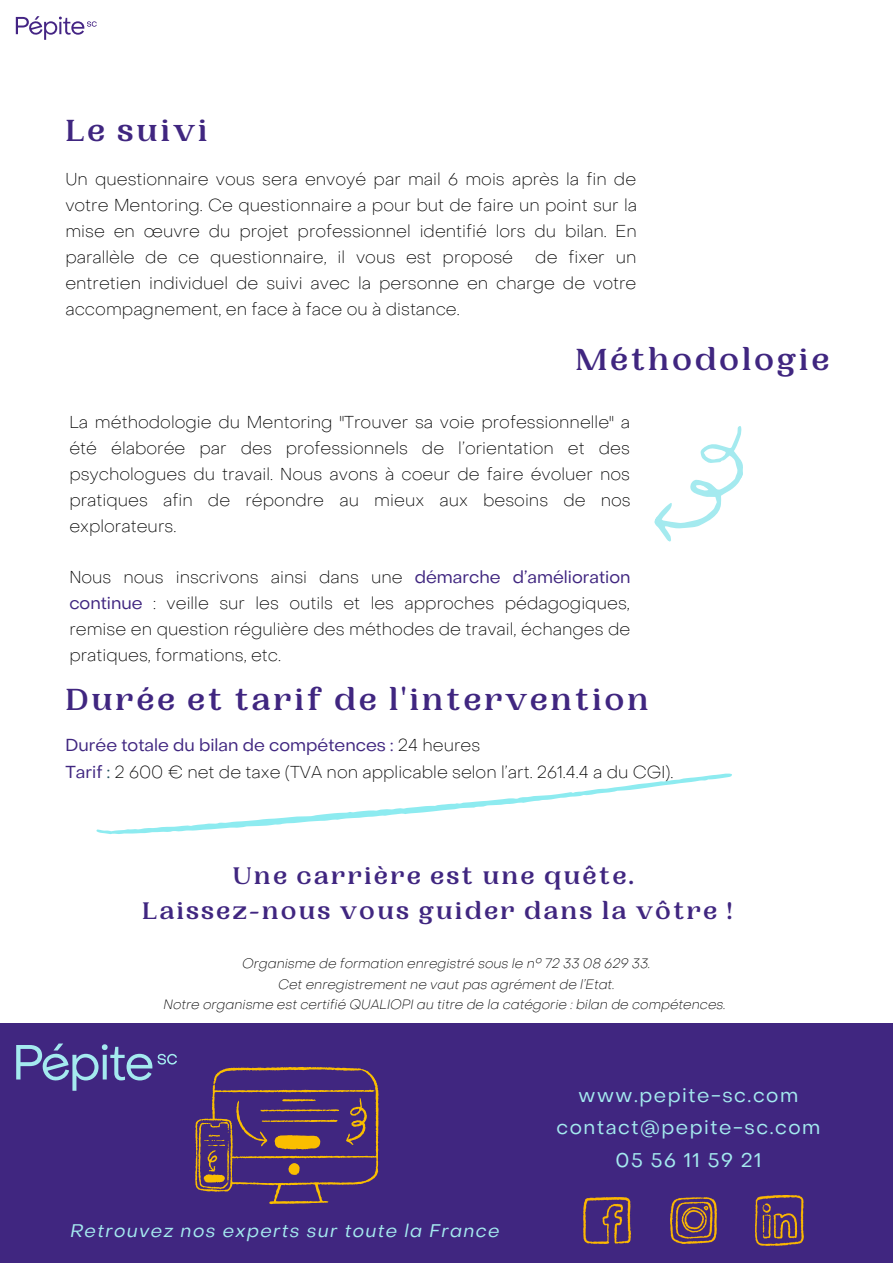
<style>
.page{position:relative;width:893px;height:1264px;background:#fff}
.page>*{position:absolute;margin:0;border:0;box-sizing:border-box;transform-origin:0 0}
.t1{font:700 32.1px "PP Woodland";letter-spacing:.08em;color:#402680}
.t2{font:700 25.2px/34.8px "PP Woodland";letter-spacing:.08em;color:#402680;text-align:center}
.t3{font:19.65px/32.5px "Object Sans";letter-spacing:.08em;color:#a4eaef;text-align:center}
.t4{font:italic 18.15px "Object Sans";letter-spacing:.08em;color:#a4eaef}
.t5{font:100 17.25px/25.8px "Object Sans";color:#000;text-align:justify}
.t6{font:italic 100 13.5px/20.2px "Object Sans";color:#000;text-align:center}
.s1{font-weight:400;color:#402680}
.s2{font-weight:400;color:#24535e}
</style>
<div class="page">
<div style="left:0;top:1023px;width:892px;height:239px;background:#402680"></div>
<img style="left:583px;top:1197px;width:48px;height:46px">
<img style="left:670px;top:1197px;width:47px;height:46px">
<img style="left:755px;top:1195px;width:48px;height:49px">
<svg style="left:654px;top:426px;width:89px;height:116px"></svg>
<svg style="left:195px;top:1067px;width:183px;height:137px"></svg>
<svg style="left:16px;top:16px;width:81px;height:24px"></svg>
<svg style="left:16px;top:1043px;width:161px;height:47px"></svg>
<svg style="left:96px;top:773px;width:636px;height:61px"></svg>
<h1 class="t1" style="left:65px;top:112px;width:144px">Le suivi</h1>
<p class="t5" style="left:65px;top:168px;width:573px">Un questionnaire vous sera envoyé par mail 6 mois après la fin de votre Mentoring. Ce questionnaire a pour but de faire un point sur la mise en œuvre du projet professionnel identifié lors du bilan. En parallèle de ce questionnaire, il vous est proposé</p>
<p class="t5" style="left:65px;top:246px;width:572px;text-indent:470px">de fixer un entretien individuel de suivi avec la personne en charge de votre accompagnement, en face à face ou à distance.</p>
<h1 class="t1" style="left:575px;top:341px;width:255px">Méthodologie</h1>
<p class="t5" style="left:69px;top:411px;width:563px">La méthodologie du Mentoring "Trouver sa voie professionnelle" a été élaborée par des professionnels de l’orientation et des psychologues du travail. Nous avons à coeur de faire évoluer nos pratiques afin de répondre au mieux aux besoins de nos explorateurs.</p>
<p class="t5" style="left:69px;top:566px;width:562px">Nous nous inscrivons ainsi dans une <span class="s1">démarche d’amélioration continue</span> : veille sur les outils et les approches pédagogiques, remise en question régulière des méthodes de travail, échanges de pratiques, formations, etc.</p>
<h1 class="t1" style="left:65px;top:680px;width:585px">Durée et tarif de l'intervention</h1>
<p class="t5" style="left:65px;top:733px;width:609px;line-height:26.7px"><span class="s1">Durée totale du bilan de compétences :</span> 24 heures<br><span class="s1">Tarif</span> <span class="s2">:</span> 2 600 € net de taxe (TVA non applicable selon l’art. 261.4.4 a du CGI).</p>
<h2 class="t2" style="left:142px;top:859px;width:591px">Une carrière est une quête.<br>Laissez-nous vous guider dans la vôtre !</h2>
<p class="t6" style="left:163px;top:954px;width:563px">Organisme de formation enregistré sous le n° 72 33 08 629 33.<br>Cet enregistrement ne vaut pas agrément de l’Etat.<br>Notre organisme est certifié QUALIOPI au titre de la catégorie : bilan de compétences.</p>
<p class="t4" style="left:70px;top:1223px;width:430px">Retrouvez nos experts sur toute la France</p>
<p class="t3" style="left:556px;top:1080px;width:265px">www.pepite-sc.com contact@pepite-sc.com<br>05 56 11 59 21</p>
</div>
